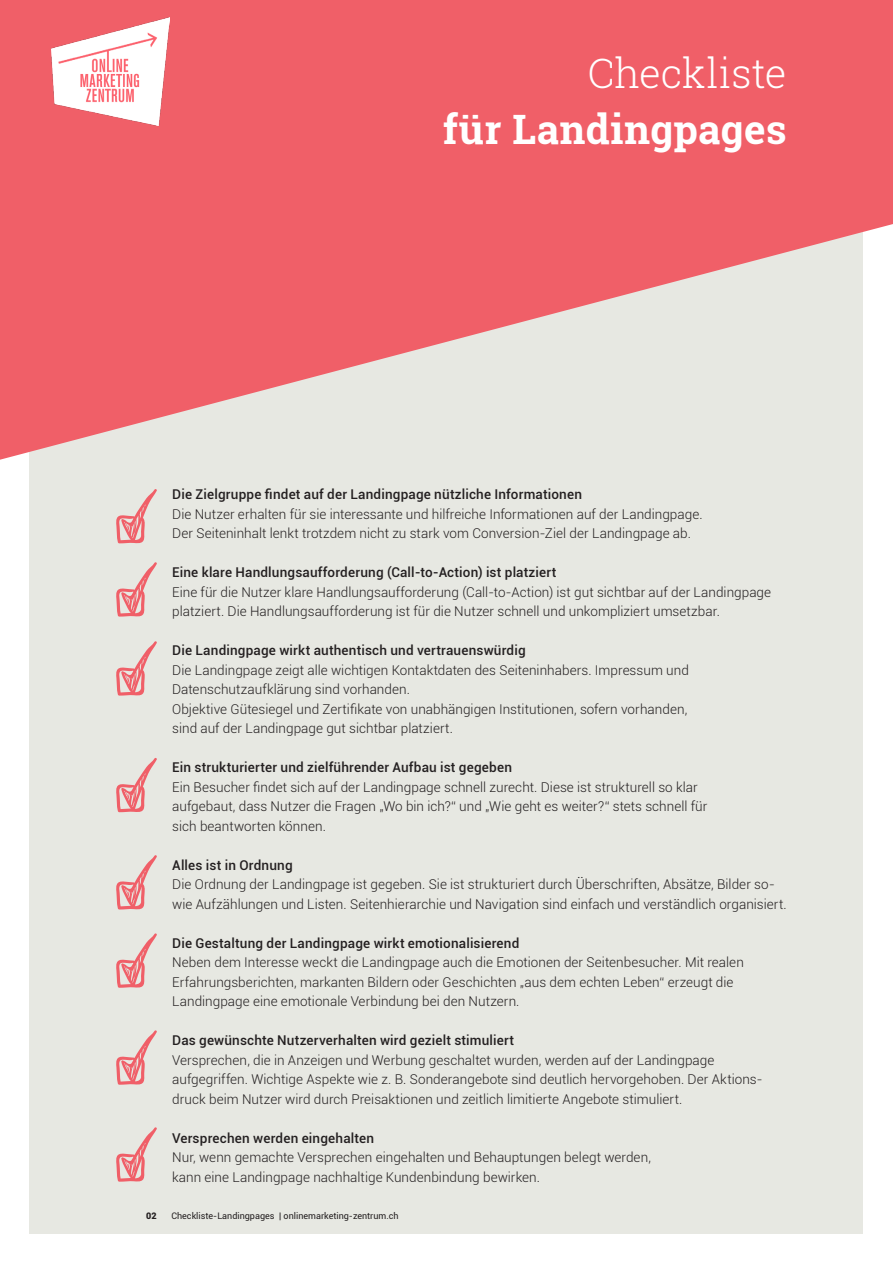
<style>
.page{position:relative;width:893px;height:1263px;background:#fff}
.page>*{position:absolute;margin:0;border:0;box-sizing:border-box;transform-origin:0 0}
._01_Titel_Bold_weiss{font:700 40.5px "Roboto Slab";letter-spacing:.01em;color:#fff}
._01_Titel_Light_weis{font:300 40.5px "Roboto Slab";color:#fff}
._02_Grundtext_Light{font:300 13.5px/19.5px "Roboto";letter-spacing:.005em;color:#231f20}
._02_Grundtext_Light-2{font:500 13.5px "Roboto";letter-spacing:.015em;color:#231f20}
.t1{font:9px "Roboto";color:#231f20}
.t2{font:900 9px "Roboto";color:#231f20}
</style>
<div class="page">
<div style="left:30px;top:0;width:833px;height:1233px;background:#e7e8e2"></div>
<svg style="left:0;top:0;width:893px;height:460px;fill:#f05f68"></svg>
<img style="left:51px;top:17px;width:118px;height:108px">
<svg style="left:116px;top:489px;width:41px;height:55px"></svg>
<svg style="left:116px;top:562px;width:41px;height:55px"></svg>
<svg style="left:116px;top:641px;width:41px;height:55px"></svg>
<svg style="left:116px;top:758px;width:41px;height:54px"></svg>
<svg style="left:116px;top:855px;width:41px;height:55px"></svg>
<svg style="left:116px;top:933px;width:41px;height:55px"></svg>
<svg style="left:116px;top:1030px;width:41px;height:55px"></svg>
<svg style="left:116px;top:1127px;width:41px;height:55px"></svg>
<p class="_01_Titel_Light_weis" style="left:588px;top:46px;width:200px">Checkliste</p>
<p class="_01_Titel_Bold_weiss" style="left:443px;top:102px;width:345px">für Landingpages</p>
<p class="_02_Grundtext_Light-2" style="left:172px;top:485px;width:411px">Die Zielgruppe findet auf der Landingpage nützliche Informationen</p>
<p class="_02_Grundtext_Light" style="left:172px;top:504px;width:532px">Die Nutzer erhalten für sie interessante und hilfreiche Informationen auf der Landingpage.<br>Der Seiteninhalt lenkt trotzdem nicht zu stark vom Conversion-Ziel der Landingpage ab.</p>
<p class="_02_Grundtext_Light-2" style="left:172px;top:563px;width:386px">Eine klare Handlungsaufforderung (Call-to-Action) ist platziert</p>
<p class="_02_Grundtext_Light" style="left:172px;top:582px;width:600px">Eine für die Nutzer klare Handlungsaufforderung (Call-to-Action) ist gut sichtbar auf der Landingpage platziert. Die Handlungsaufforderung ist für die Nutzer schnell und unkompliziert umsetzbar.</p>
<p class="_02_Grundtext_Light-2" style="left:172px;top:641px;width:355px">Die Landingpage wirkt authentisch und vertrauenswürdig</p>
<p class="_02_Grundtext_Light" style="left:172px;top:660px;width:518px">Die Landingpage zeigt alle wichtigen Kontaktdaten des Seiteninhabers. Impressum und<br>Datenschutzaufklärung sind vorhanden.</p>
<p class="_02_Grundtext_Light" style="left:172px;top:699px;width:517px">Objektive Gütesiegel und Zertifikate von unabhängigen Institutionen, sofern vorhanden, sind auf der Landingpage gut sichtbar platziert.</p>
<p class="_02_Grundtext_Light-2" style="left:172px;top:758px;width:341px">Ein strukturierter und zielführender Aufbau ist gegeben</p>
<p class="_02_Grundtext_Light" style="left:172px;top:777px;width:537px">Ein Besucher findet sich auf der Landingpage schnell zurecht. Diese ist strukturell so klar aufgebaut, dass Nutzer die Fragen „Wo bin ich?“ und „Wie geht es weiter?“ stets schnell für sich beantworten können.</p>
<p class="_02_Grundtext_Light-2" style="left:172px;top:855px;width:122px">Alles ist in Ordnung</p>
<p class="_02_Grundtext_Light" style="left:172px;top:874px;width:616px">Die Ordnung der Landingpage ist gegeben. Sie ist strukturiert durch Überschriften, Absätze, Bilder so&shy;wie Aufzählungen und Listen. Seitenhierarchie und Navigation sind einfach und verständlich organisiert.</p>
<p class="_02_Grundtext_Light-2" style="left:172px;top:933px;width:349px">Die Gestaltung der Landingpage wirkt emotionalisierend</p>
<p class="_02_Grundtext_Light" style="left:172px;top:952px;width:573px">Neben dem Interesse weckt die Landingpage auch die Emotionen der Seitenbesucher. Mit realen<br>Erfahrungsberichten, markanten Bildern oder Geschichten „aus dem echten Leben“ erzeugt die<br>Landingpage eine emotionale Verbindung bei den Nutzern.</p>
<p class="_02_Grundtext_Light-2" style="left:172px;top:1031px;width:343px">Das gewünschte Nutzerverhalten wird gezielt stimuliert</p>
<p class="_02_Grundtext_Light" style="left:172px;top:1050px;width:592px">Versprechen, die in Anzeigen und Werbung geschaltet wurden, werden auf der Landingpage aufgegriffen. Wichtige Aspekte wie z. B. Sonderangebote sind deutlich hervorgehoben. Der Aktions&shy;druck beim Nutzer wird durch Preisaktionen und zeitlich limitierte Angebote stimuliert.</p>
<p class="_02_Grundtext_Light-2" style="left:172px;top:1128px;width:203px">Versprechen werden eingehalten</p>
<p class="_02_Grundtext_Light" style="left:172px;top:1147px;width:480px">Nur, wenn gemachte Versprechen eingehalten und Behauptungen belegt werden, kann eine Landingpage nachhaltige Kundenbindung bewirken.</p>
<p class="t2" style="left:146px;top:1209px;width:12px">02</p>
<p class="t1" style="left:171px;top:1209px;width:229px">Checkliste-Landingpages | onlinemarketing-zentrum.ch</p>
</div>
